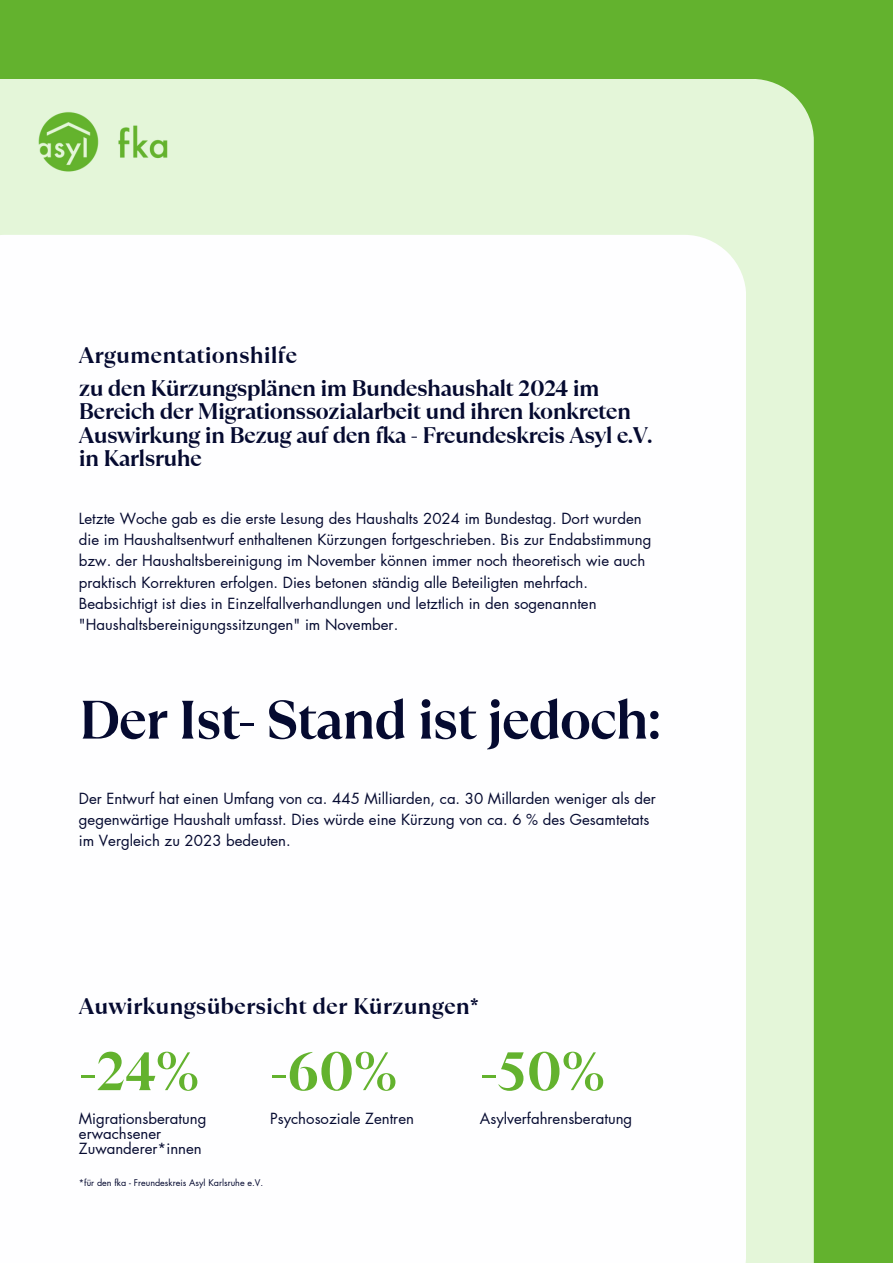
<style>
.page{position:relative;width:893px;height:1264px;background:#fff}
.page>*{position:absolute;margin:0;border:0;box-sizing:border-box;transform-origin:0 0}
.t1{font:700 54px "TT Ramillas";letter-spacing:-.03em;color:#050a30}
.t2{font:700 54px "TT Ramillas";color:#63b22e}
.t3{font:700 22.5px/23.5px "TT Ramillas";letter-spacing:-.03em;color:#050a30}
.t4{font:700 22.5px "TT Ramillas";color:#050a30}
.t5{font:15px/21.3px "Futura LT Pro";color:#050a30}
.t6{font:9px "Futura LT Pro";color:#050a30}
</style>
<div class="page">
<div style="left:0;top:0;width:892px;height:1262px;background:#63b22e"></div>
<div style="left:0;top:79px;width:813px;height:1183px;background:#e4f6d9"></div>
<div style="left:0;top:235px;width:746px;height:1027px;background:#fefeff"></div>
<img style="left:17px;top:79px;width:171px;height:109px">
<p class="t4" style="left:79px;top:340px;width:220px">Argumentationshilfe</p>
<p class="t3" style="left:79px;top:376px;width:575px">zu den Kürzungsplänen im Bundeshaushalt 2024 im Bereich der Migrationssozialarbeit und ihren konkreten Auswirkung in Bezug auf den fka - Freundeskreis Asyl e.V. in Karlsruhe</p>
<p class="t5" style="left:79px;top:508px;width:574px">Letzte Woche gab es die erste Lesung des Haushalts 2024 im Bundestag. Dort wurden die im Haushaltsentwurf enthaltenen Kürzungen fortgeschrieben. Bis zur Endabstimmung bzw. der Haushaltsbereinigung im November können immer noch theoretisch wie auch praktisch Korrekturen erfolgen. Dies betonen ständig alle Beteiligten mehrfach.<br>Beabsichtigt ist dies in Einzelfallverhandlungen und letztlich in den sogenannten "Haushaltsbereinigungssitzungen" im November.</p>
<p class="t1" style="left:79px;top:682px;width:584px">Der Ist- Stand ist jedoch:</p>
<p class="t5" style="left:79px;top:788px;width:578px">Der Entwurf hat einen Umfang von ca. 445 Milliarden, ca. 30 Millarden weniger als der gegenwärtige Haushalt umfasst. Dies würde eine Kürzung von ca. 6 % des Gesamtetats im Vergleich zu 2023 bedeuten.</p>
<p class="t4" style="left:79px;top:990px;width:401px">Auwirkungsübersicht der Kürzungen*</p>
<p class="t2" style="left:79px;top:1033px;width:121px">-24%</p>
<p class="t5" style="left:79px;top:1112px;width:129px;line-height:14.5px">Migrationsberatung erwachsener<br>Zuwanderer*innen</p>
<p class="t2" style="left:270px;top:1033px;width:128px">-60%</p>
<p class="t2" style="left:480px;top:1033px;width:126px">-50%</p>
<p class="t5" style="left:270px;top:1108px;width:145px">Psychosoziale Zentren</p>
<p class="t5" style="left:480px;top:1108px;width:154px">Asylverfahrensberatung</p>
<p class="t6" style="left:79px;top:1178px;width:186px">*für den fka - Freundeskreis Asyl Karlsruhe e.V.</p>
</div>
